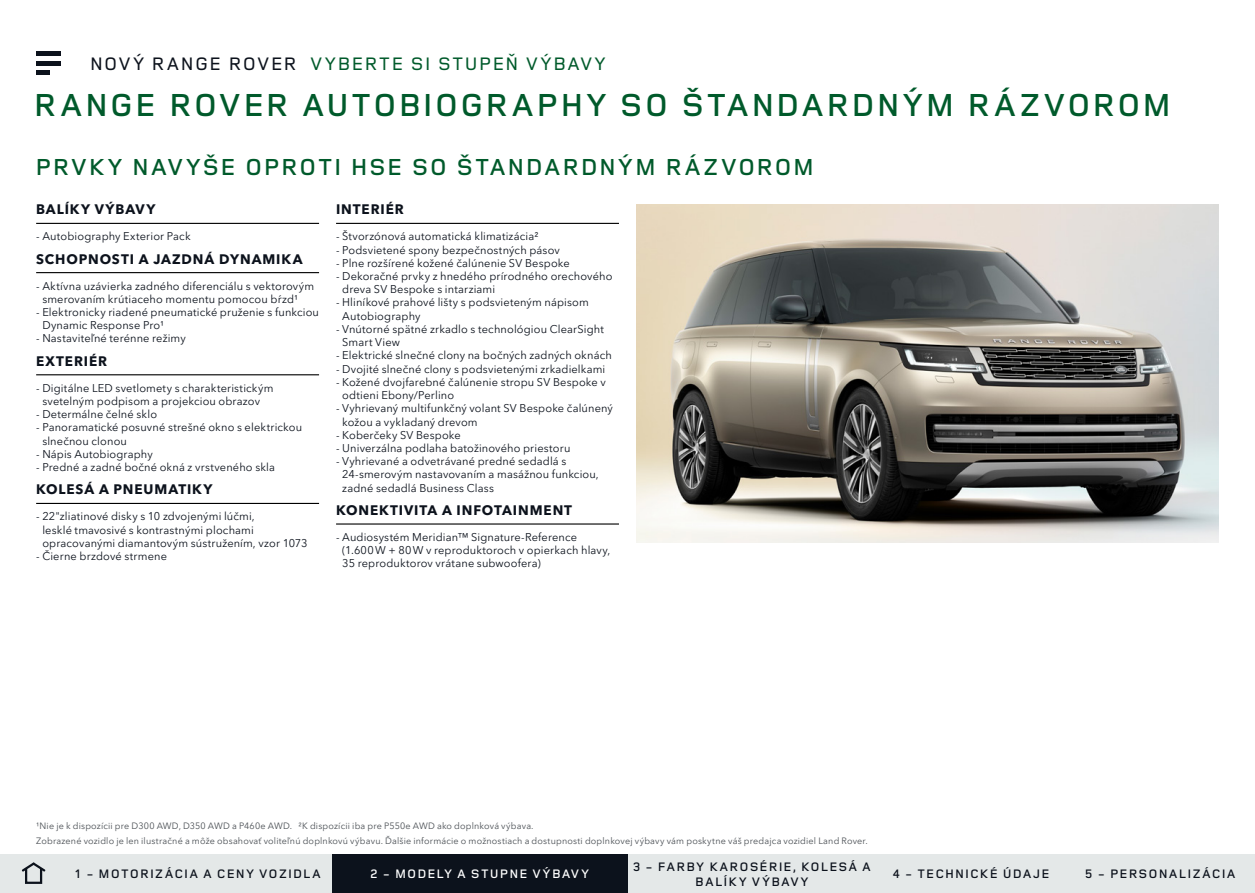
<style>
.page{position:relative;width:1255px;height:893px;background:#fff}
.page>*{position:absolute;margin:0;border:0;box-sizing:border-box;transform-origin:0 0}
.t1{font:600 33px "Land Rover Wide";color:#005a2b}
.t2{font:600 24px "Land Rover Wide";letter-spacing:.005em;color:#005a2b}
.t3{font:500 18.75px "Land Rover Wide";letter-spacing:.005em;color:#005a2b}
.t4{font:700 13.5px "Avenir Next W1 G";letter-spacing:.07em;color:#0c121c}
.t5{font:600 12.75px/15px "Land Rover Wide";letter-spacing:.025em;color:#0c121c;text-align:center}
.t6{font:600 12.75px "Land Rover Wide";letter-spacing:.025em;color:#fff}
.t7{font:10.95px/13.2px "Avenir Next W1 G";letter-spacing:.015em;color:#0c121c}
.t8{font:9px/15px "Avenir Next W1 G";letter-spacing:.02em;color:#4a4f54}
.s1{color:#0c121c}
</style>
<div class="page">
<img style="left:636px;top:204px;width:582px;height:339px">
<svg style="left:36px;top:55px;width:24px;height:16px"></svg>
<hr style="left:36px;top:51px;width:24px;height:4px;background:#0c121c">
<hr style="left:36px;top:61px;width:24px;height:4px;background:#0c121c">
<hr style="left:36px;top:71px;width:14px;height:4px;background:#0c121c">
<div style="left:0;top:855px;width:64px;height:38px;background:#e4e8e8"></div>
<svg style="left:21px;top:862px;width:25px;height:11px"></svg>
<div style="left:25px;top:867px;width:17px;height:17px;border:2px solid #0c121c"></div>
<div style="left:64px;top:855px;width:268px;height:38px;background:#e4e8e8"></div>
<div style="left:627px;top:855px;width:249px;height:38px;background:#e4e8e8"></div>
<div style="left:876px;top:855px;width:189px;height:38px;background:#e4e8e8"></div>
<div style="left:1065px;top:855px;width:189px;height:38px;background:#e4e8e8"></div>
<div style="left:332px;top:855px;width:295px;height:38px;background:#0c121c"></div>
<hr style="left:36px;top:223px;width:283px;height:1px;background:#000">
<hr style="left:36px;top:272px;width:283px;height:1px;background:#000">
<hr style="left:36px;top:374px;width:283px;height:1px;background:#000">
<hr style="left:36px;top:503px;width:283px;height:1px;background:#000">
<hr style="left:336px;top:223px;width:283px;height:1px;background:#000">
<hr style="left:336px;top:523px;width:283px;height:2px;background:#000">
<h3 class="t3" style="left:89px;top:50px;width:518px"><span class="s1">NOVÝ RANGE ROVER</span> VYBERTE SI STUPEŇ VÝBAVY</h3>
<h1 class="t1" style="left:33px;top:82px;width:1140px">RANGE ROVER AUTOBIOGRAPHY SO ŠTANDARDNÝM RÁZVOROM</h1>
<h2 class="t2" style="left:35px;top:150px;width:781px">PRVKY NAVYŠE OPROTI HSE SO ŠTANDARDNÝM RÁZVOROM</h2>
<p class="t4" style="left:36px;top:199px;width:121px">BALÍKY VÝBAVY</p>
<p class="t7" style="left:36px;top:229px;width:156px">- Autobiography Exterior Pack</p>
<p class="t4" style="left:36px;top:248px;width:268px">SCHOPNOSTI A JAZDNÁ DYNAMIKA</p>
<p class="t7" style="left:42px;top:278px;width:273px;text-indent:-6px">- Aktívna uzávierka zadného diferenciálu s vektorovým smerovaním krútiaceho momentu pomocou bŕzd1</p>
<p class="t7" style="left:42px;top:305px;width:278px;text-indent:-6px">- Elektronicky riadené pneumatické pruženie s funkciou<br>Dynamic Response Pro1</p>
<p class="t7" style="left:36px;top:331px;width:151px">- Nastaviteľné terénne režimy</p>
<p class="t4" style="left:36px;top:350px;width:73px">EXTERIÉR</p>
<p class="t7" style="left:42px;top:380px;width:233px;text-indent:-6px">- Digitálne LED svetlomety s charakteristickým svetelným podpisom a projekciou obrazov</p>
<p class="t7" style="left:36px;top:407px;width:122px">- Determálne čelné sklo</p>
<p class="t7" style="left:42px;top:420px;width:261px;text-indent:-6px">- Panoramatické posuvné strešné okno s elektrickou slnečnou clonou</p>
<p class="t7" style="left:36px;top:446px;width:118px">- Nápis Autobiography</p>
<p class="t7" style="left:36px;top:460px;width:240px">- Predné a zadné bočné okná z vrstveného skla</p>
<p class="t4" style="left:36px;top:479px;width:178px">KOLESÁ A PNEUMATIKY</p>
<p class="t7" style="left:42px;top:509px;width:267px;text-indent:-6px">- 22"zliatinové disky s 10 zdvojenými lúčmi,<br>lesklé tmavosivé s kontrastnými plochami opracovanými diamantovým sústružením, vzor 1073</p>
<p class="t7" style="left:36px;top:549px;width:132px">- Čierne brzdové strmene</p>
<p class="t4" style="left:336px;top:199px;width:69px">INTERIÉR</p>
<p class="t7" style="left:336px;top:229px;width:204px">- Štvorzónová automatická klimatizácia2</p>
<p class="t7" style="left:336px;top:242px;width:225px">- Podsvietené spony bezpečnostných pásov</p>
<p class="t7" style="left:336px;top:255px;width:235px">- Plne rozšírené kožené čalúnenie SV Bespoke</p>
<p class="t7" style="left:342px;top:269px;width:272px;text-indent:-6px">- Dekoračné prvky z hnedého prírodného orechového dreva SV Bespoke s intarziami</p>
<p class="t7" style="left:342px;top:295px;width:248px;text-indent:-6px">- Hliníkové prahové lišty s podsvieteným nápisom<br>Autobiography</p>
<p class="t7" style="left:342px;top:321px;width:263px;text-indent:-6px">- Vnútorné spätné zrkadlo s technológiou ClearSight<br>Smart View</p>
<p class="t7" style="left:336px;top:348px;width:277px">- Elektrické slnečné clony na bočných zadných oknách</p>
<p class="t7" style="left:336px;top:361px;width:271px">- Dvojité slnečné clony s podsvietenými zrkadielkami</p>
<p class="t7" style="left:342px;top:374px;width:265px;text-indent:-6px">- Kožené dvojfarebné čalúnenie stropu SV Bespoke v odtieni Ebony/Perlino</p>
<p class="t7" style="left:342px;top:401px;width:272px;text-indent:-6px">- Vyhrievaný multifunkčný volant SV Bespoke čalúnený kožou a vykladaný drevom</p>
<p class="t7" style="left:336px;top:427px;width:126px">- Koberčeky SV Bespoke</p>
<p class="t7" style="left:336px;top:441px;width:236px">- Univerzálna podlaha batožinového priestoru</p>
<p class="t7" style="left:342px;top:454px;width:258px;text-indent:-6px">- Vyhrievané a odvetrávané predné sedadlá s<br>24-smerovým nastavovaním a masážnou funkciou, zadné sedadlá Business Class</p>
<p class="t4" style="left:336px;top:499px;width:237px">KONEKTIVITA A INFOTAINMENT</p>
<p class="t7" style="left:342px;top:529px;width:269px;text-indent:-6px">- Audiosystém Meridian™ Signature-Reference (1.600W + 80W v reproduktoroch v opierkach hlavy,<br>35 reproduktorov vrátane subwoofera)</p>
<p class="t8" style="left:36px;top:817px;width:833px">1Nie je k dispozícii pre D300 AWD, D350 AWD a P460e AWD. 2K dispozícii iba pre P550e AWD ako doplnková výbava.<br>Zobrazené vozidlo je len ilustračné a môže obsahovať voliteľnú doplnkovú výbavu. Ďalšie informácie o možnostiach a dostupnosti doplnkovej výbavy vám poskytne váš predajca vozidiel Land Rover.</p>
<p class="t5" style="left:74px;top:866px;width:248px">1 - MOTORIZÁCIA A CENY VOZIDLA</p>
<p class="t5" style="left:632px;top:858px;width:240px">3 - FARBY KAROSÉRIE, KOLESÁ A<br>BALÍKY VÝBAVY</p>
<p class="t6" style="left:370px;top:865px;width:221px">2 - MODELY A STUPNE VÝBAVY</p>
<p class="t5" style="left:892px;top:866px;width:159px">4 - TECHNICKÉ ÚDAJE</p>
<p class="t5" style="left:1084px;top:866px;width:153px">5 - PERSONALIZÁCIA</p>
</div>
